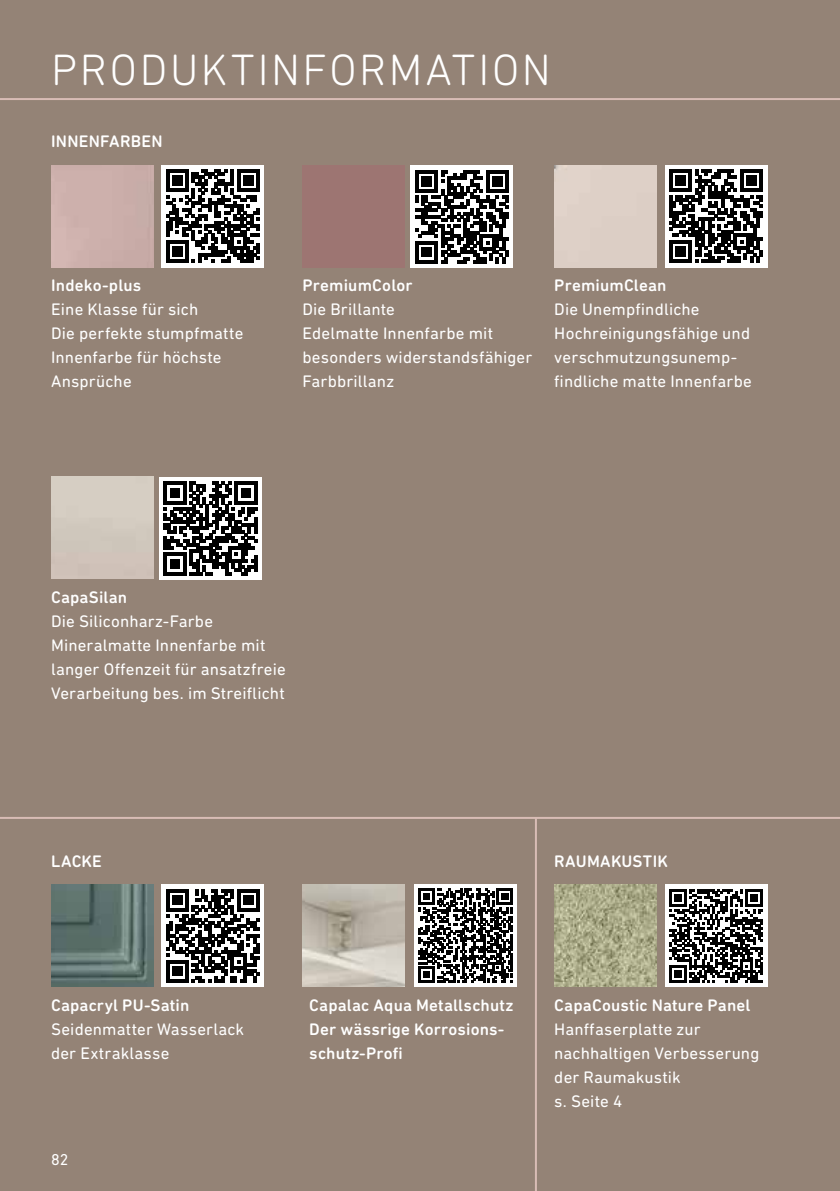
<style>
.page{position:relative;width:840px;height:1191px;background:#fff}
.page>*{position:absolute;margin:0;border:0;box-sizing:border-box;transform-origin:0 0}
.t1{font:300 44.6px "DIN Next Rounded LT Pro";letter-spacing:.06em;color:#fff}
.t2{font:17px/24px "DIN Next Rounded LT Pro";letter-spacing:.01em;color:#fff}
.t3{font:500 17px/24px "DIN Next Rounded LT Pro";letter-spacing:.01em;color:#fff}
.t4{font:16px "DIN Next Rounded LT Pro";color:#fff}
</style>
<div class="page">
<div style="left:0;top:0;width:839px;height:1191px;background:#948376"></div>
<div style="left:162px;top:165px;width:102px;height:102px;background:#fff"></div>
<svg style="left:166px;top:169px;width:93px;height:94px"></svg>
<div style="left:51px;top:165px;width:102px;height:102px;background:#cdb0ac"></div>
<div style="left:162px;top:884px;width:102px;height:102px;background:#fff"></div>
<svg style="left:166px;top:889px;width:93px;height:93px"></svg>
<div style="left:664px;top:884px;width:102px;height:102px;background:#fff"></div>
<svg style="left:669px;top:889px;width:93px;height:93px"></svg>
<img style="left:51px;top:884px;width:102px;height:102px">
<img style="left:302px;top:884px;width:102px;height:102px">
<img style="left:554px;top:884px;width:102px;height:102px">
<hr style="left:0;top:98px;width:839px;height:2px;background:#d8bcb5">
<hr style="left:0;top:817px;width:839px;height:2px;background:#d8bcb5">
<hr style="left:534px;top:818px;width:2px;height:373px;background:#d8bcb5">
<div style="left:414px;top:884px;width:102px;height:102px;background:#fff"></div>
<svg style="left:418px;top:888px;width:94px;height:95px"></svg>
<div style="left:664px;top:165px;width:102px;height:102px;background:#fff"></div>
<svg style="left:669px;top:169px;width:93px;height:94px"></svg>
<div style="left:554px;top:165px;width:102px;height:102px;background:#ded0c7"></div>
<svg style="left:159px;top:477px;width:102px;height:102px;background:#dfdfdf"></svg>
<svg style="left:164px;top:481px;width:93px;height:94px;background:#5d5d5d"></svg>
<div style="left:51px;top:477px;width:102px;height:102px;background:#d1c9be"></div>
<div style="left:410px;top:166px;width:102px;height:102px;background:#fff"></div>
<svg style="left:415px;top:170px;width:93px;height:93px"></svg>
<div style="left:302px;top:165px;width:102px;height:102px;background:#9d7572"></div>
<h1 class="t1" style="left:51px;top:44px;width:501px">PRODUKTINFORMATION</h1>
<p class="t3" style="left:51px;top:129px;width:113px">INNENFARBEN</p>
<p class="t3" style="left:51px;top:273px;width:92px">Indeko-plus</p>
<p class="t2" style="left:51px;top:297px;width:194px">Eine Klasse für sich<br>Die perfekte stumpfmatte<br>Innenfarbe für höchste<br>Ansprüche</p>
<p class="t3" style="left:302px;top:273px;width:112px">PremiumColor</p>
<p class="t2" style="left:302px;top:297px;width:231px">Die Brillante<br>Edelmatte Innenfarbe mit besonders widerstandsfähiger<br>Farbbrillanz</p>
<p class="t3" style="left:554px;top:273px;width:113px">PremiumClean</p>
<p class="t2" style="left:554px;top:297px;width:199px">Die Unempfindliche<br>Hochreinigungsfähige und verschmutzungsunemp&shy;findliche matte Innenfarbe</p>
<p class="t3" style="left:51px;top:585px;width:78px">CapaSilan</p>
<p class="t2" style="left:51px;top:609px;width:236px">Die Siliconharz-Farbe<br>Mineralmatte Innenfarbe mit langer Offenzeit für ansatzfreie<br>Verarbeitung bes. im Streiflicht</p>
<p class="t3" style="left:51px;top:849px;width:52px">LACKE</p>
<p class="t3" style="left:554px;top:849px;width:115px">RAUMAKUSTIK</p>
<p class="t3" style="left:51px;top:993px;width:140px">Capacryl PU-Satin</p>
<p class="t2" style="left:51px;top:1017px;width:195px">Seidenmatter Wasserlack der Extraklasse</p>
<p class="t4" style="left:51px;top:1150px;width:19px">82</p>
<p class="t3" style="left:309px;top:993px;width:206px">Capalac Aqua Metallschutz<br>Der wässrige Korrosions&shy;schutz-Profi</p>
<p class="t3" style="left:554px;top:993px;width:198px">CapaCoustic Nature Panel</p>
<p class="t2" style="left:554px;top:1017px;width:206px">Hanffaserplatte zur nachhaltigen Verbesserung der Raumakustik<br>s. Seite 4</p>
</div>
